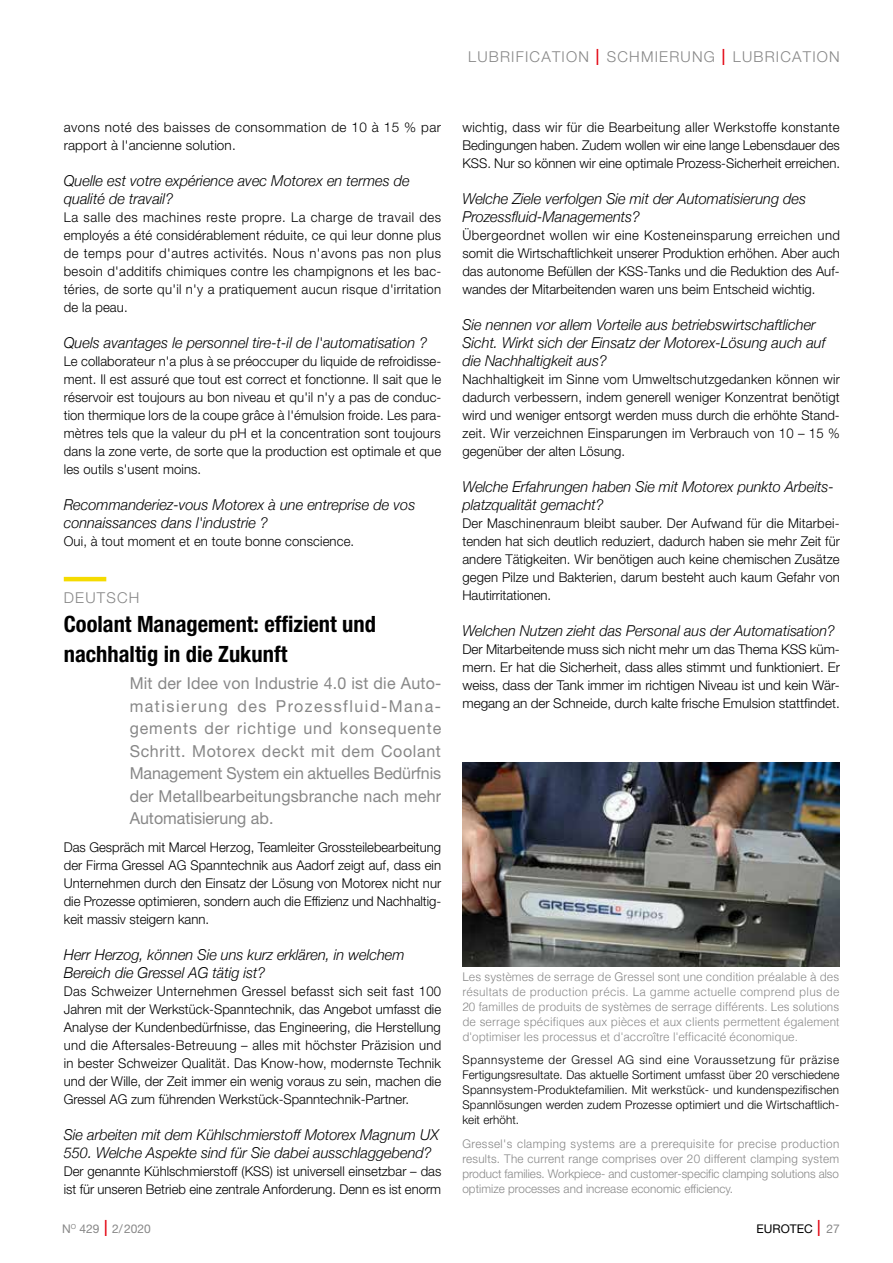
<style>
.page{position:relative;width:893px;height:1263px;background:#fff}
.page>*{position:absolute;margin:0;border:0;box-sizing:border-box;transform-origin:0 0}
.t1{font:700 condensed 22.5px/30px "Helvetica Neue";color:#000}
.t2{font:16.5px/22.5px "Helvetica Neue";letter-spacing:.01em;color:#878787;text-align:justify}
.t3{font:italic 300 15px/18px "Helvetica Neue";color:#000}
.t4{font:italic 300 15px "Helvetica Neue";color:#000;scale:.96 1}
.t5{font:300 15px "Helvetica Neue";letter-spacing:.08em;color:#878787}
.t6{font:300 13.5px/18px "Helvetica Neue";color:#000;text-align:justify}
.t7{font:300 13.5px/18px "Helvetica Neue";letter-spacing:.03em;color:#000}
.t8{font:300 12px/15px "Helvetica";letter-spacing:.005em;color:#878787;text-align:justify}
.t9{font:300 12px/15px "Helvetica Neue";letter-spacing:.01em;color:#000;text-align:justify}
.t10{font:300 12px/15px "Helvetica Neue";letter-spacing:.005em;color:#878787;text-align:justify}
.t11{font:12px "Helvetica Neue";color:#878787}
.t12{font:12px "Helvetica Neue";color:#000}
.s1{font-stretch:condensed;font-size:22.5px;color:#e30613}
.s2{font-weight:300;font-stretch:condensed;font-size:22.5px;color:#e30613}
.s3{color:#878787}
</style>
<div class="page">
<hr style="left:64px;top:577px;width:42px;height:4px;background:#f5db00">
<img style="left:462px;top:762px;width:377px;height:204px">
<p class="t5" style="left:468px;top:47px;width:373px">LUBRIFICATION <span class="s1">I</span> SCHMIERUNG <span class="s1">I</span> LUBRICATION</p>
<p class="t7" style="left:64px;top:118px;width:379px">avons noté des baisses de consommation de 10 à 15 % par rapport à l'ancienne solution.</p>
<p class="t3" style="left:64px;top:171px;width:348px">Quelle est votre expérience avec Motorex en termes de qualité de travail?</p>
<p class="t6" style="left:64px;top:208px;width:379px">La salle des machines reste propre. La charge de travail des employés a été considérablement réduite, ce qui leur donne plus de temps pour d'autres activités. Nous n'avons pas non plus besoin d'additifs chimiques contre les champignons et les bac&shy;téries, de sorte qu'il n'y a pratiquement aucun risque d'irritation de la peau.</p>
<p class="t3" style="left:64px;top:333px;width:365px">Quels avantages le personnel tire-t-il de l'automatisation ?</p>
<p class="t6" style="left:64px;top:352px;width:379px">Le collaborateur n'a plus à se préoccuper du liquide de refroidisse&shy;ment. Il est assuré que tout est correct et fonctionne. Il sait que le réservoir est toujours au bon niveau et qu'il n'y a pas de conduc&shy;tion thermique lors de la coupe grâce à l'émulsion froide. Les para&shy;mètres tels que la valeur du pH et la concentration sont toujours dans la zone verte, de sorte que la production est optimale et que les outils s'usent moins.</p>
<p class="t3" style="left:64px;top:495px;width:353px">Recommanderiez-vous Motorex à une entreprise de vos connaissances dans l'industrie ?</p>
<p class="t6" style="left:64px;top:532px;width:292px">Oui, à tout moment et en toute bonne conscience.</p>
<p class="t5" style="left:64px;top:588px;width:77px">DEUTSCH</p>
<h1 class="t1" style="left:64px;top:608px;width:314px">Coolant Management: effizient und nachhaltig in die Zukunft</h1>
<p class="t2" style="left:130px;top:672px;width:313px">Mit der Idee von Industrie 4.0 ist die Auto&shy;matisierung des Prozessfluid-Mana&shy;gements der richtige und konsequente Schritt. Motorex deckt mit dem Coolant Management System ein aktuelles Bedürfnis der Metallbearbeitungsbranche nach mehr Automatisierung ab.</p>
<p class="t6" style="left:64px;top:838px;width:379px">Das Gespräch mit Marcel Herzog, Teamleiter Grossteilebearbeitung der Firma Gressel AG Spanntechnik aus Aadorf zeigt auf, dass ein Unternehmen durch den Einsatz der Lösung von Motorex nicht nur die Prozesse optimieren, sondern auch die Effizienz und Nachhaltig&shy;keit massiv steigern kann.</p>
<p class="t3" style="left:64px;top:945px;width:342px">Herr Herzog, können Sie uns kurz erklären, in welchem<br>Bereich die Gressel AG tätig ist?</p>
<p class="t6" style="left:64px;top:982px;width:379px">Das Schweizer Unternehmen Gressel befasst sich seit fast 100<br>Jahren mit der Werkstück-Spanntechnik, das Angebot umfasst die Analyse der Kundenbedürfnisse, das Engineering, die Herstellung und die Aftersales-Betreuung – alles mit höchster Präzision und in bester Schweizer Qualität. Das Know-how, modernste Technik und der Wille, der Zeit immer ein wenig voraus zu sein, machen die Gressel AG zum führenden Werkstück-Spanntechnik-Partner.</p>
<p class="t3" style="left:64px;top:1125px;width:376px">Sie arbeiten mit dem Kühlschmierstoff Motorex Magnum UX<br>550. Welche Aspekte sind für Sie dabei ausschlaggebend?</p>
<p class="t6" style="left:64px;top:1162px;width:379px">Der genannte Kühlschmierstoff (KSS) ist universell einsetzbar – das ist für unseren Betrieb eine zentrale Anforderung. Denn es ist enorm</p>
<p class="t6" style="left:462px;top:118px;width:379px">wichtig, dass wir für die Bearbeitung aller Werkstoffe konstante Bedingungen haben. Zudem wollen wir eine lange Lebensdauer des KSS. Nur so können wir eine optimale Prozess-Sicherheit erreichen.</p>
<p class="t3" style="left:462px;top:189px;width:345px">Welche Ziele verfolgen Sie mit der Automatisierung des<br>Prozessfluid-Managements?</p>
<p class="t6" style="left:462px;top:226px;width:379px">Übergeordnet wollen wir eine Kosteneinsparung erreichen und somit die Wirtschaftlichkeit unserer Produktion erhöhen. Aber auch das autonome Befüllen der KSS-Tanks und die Reduktion des Auf&shy;wandes der Mitarbeitenden waren uns beim Entscheid wichtig.</p>
<p class="t3" style="left:462px;top:315px;width:365px">Sie nennen vor allem Vorteile aus betriebswirtschaftlicher<br>Sicht. Wirkt sich der Einsatz der Motorex-Lösung auch auf die Nachhaltigkeit aus?</p>
<p class="t6" style="left:462px;top:370px;width:379px">Nachhaltigkeit im Sinne vom Umweltschutzgedanken können wir dadurch verbessern, indem generell weniger Konzentrat benötigt wird und weniger entsorgt werden muss durch die erhöhte Stand&shy;zeit. Wir verzeichnen Einsparungen im Verbrauch von 10 – 15 % gegenüber der alten Lösung.</p>
<p class="t3" style="left:462px;top:477px;width:373px">Welche Erfahrungen haben Sie mit Motorex punkto Arbeits&shy;platzqualität gemacht?</p>
<p class="t6" style="left:462px;top:514px;width:379px">Der Maschinenraum bleibt sauber. Der Aufwand für die Mitarbei&shy;tenden hat sich deutlich reduziert, dadurch haben sie mehr Zeit für andere Tätigkeiten. Wir benötigen auch keine chemischen Zusätze gegen Pilze und Bakterien, darum besteht auch kaum Gefahr von Hautirritationen.</p>
<p class="t4" style="left:462px;top:619px;width:389px">Welchen Nutzen zieht das Personal aus der Automatisation?</p>
<p class="t6" style="left:462px;top:640px;width:379px">Der Mitarbeitende muss sich nicht mehr um das Thema KSS küm&shy;mern. Er hat die Sicherheit, dass alles stimmt und funktioniert. Er weiss, dass der Tank immer im richtigen Niveau ist und kein Wär&shy;megang an der Schneide, durch kalte frische Emulsion stattfindet.</p>
<p class="t8" style="left:462px;top:968px;width:379px">Les systèmes de serrage de Gressel sont une condition préalable à des résultats de production précis. La gamme actuelle comprend plus de 20 familles de produits de systèmes de serrage différents. Les solutions de serrage spécifiques aux pièces et aux clients permettent également d'optimiser les processus et d'accroître l'efficacité économique.</p>
<p class="t9" style="left:462px;top:1052px;width:379px">Spannsysteme der Gressel AG sind eine Voraussetzung für präzise Fertigungsresultate. Das aktuelle Sortiment umfasst über 20 verschiedene Spannsystem-Produktefamilien. Mit werkstück- und kundenspezifischen Spannlösungen werden zudem Prozesse optimiert und die Wirtschaftlich&shy;keit erhöht.</p>
<p class="t10" style="left:462px;top:1135px;width:378px">Gressel's clamping systems are a prerequisite for precise production results. The current range comprises over 20 different clamping system product families. Workpiece- and customer-specific clamping solutions also optimize processes and increase economic efficiency.</p>
<p class="t11" style="left:62px;top:1221px;width:90px">N<sup>O</sup> 429 <span class="s2">I</span> 2/2020</p>
<p class="t12" style="left:756px;top:1221px;width:85px">EUROTEC <span class="s2">I</span> <span class="s3">27</span></p>
</div>
